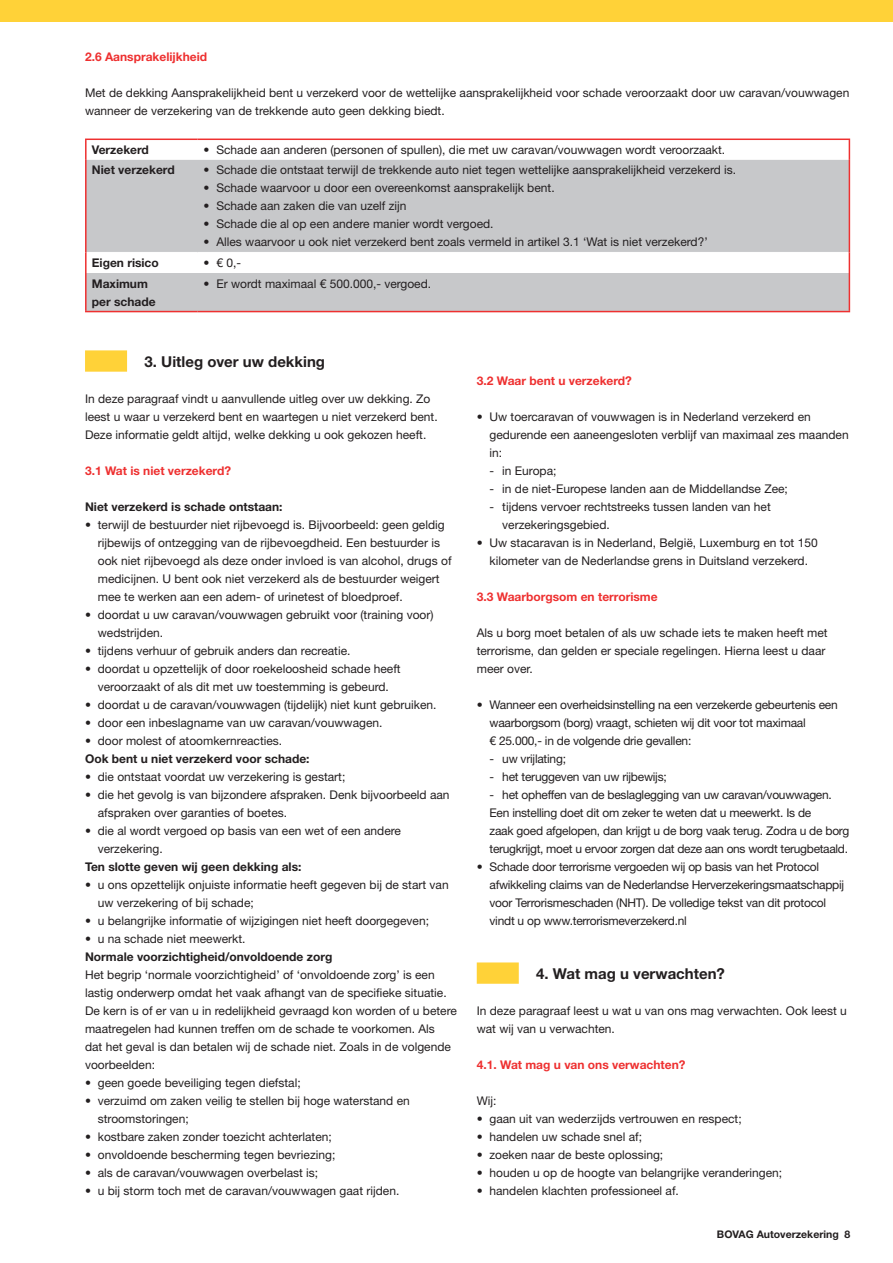
<style>
.page{position:relative;width:893px;height:1263px;background:#fff}
.page>*{position:absolute;margin:0;border:0;box-sizing:border-box;transform-origin:0 0}
.t1{font:700 15px "Helvetica Neue LT Std";color:#231f20}
.t2{font:12px/18px "Helvetica Neue LT Std";color:#231f20}
.t3{font:12px/18px "Helvetica Neue LT Std";letter-spacing:-.02em;color:#231f20}
.t4{font:700 12px/18px "Helvetica Neue LT Std";color:#231f20}
.t5{font:700 12px "Helvetica Neue LT Std";color:#ee3030}
.t6{font:700 10.5px "Helvetica Neue LT Std";color:#231f20}
</style>
<div class="page">
<div style="left:0;top:0;width:893px;height:21px;background:#ffd238"></div>
<svg style="left:87px;top:160px;width:762px;height:151px;background:#cecfd0"></svg>
<hr style="left:87px;top:252px;width:111px;height:1px;background:#fff">
<hr style="left:198px;top:252px;width:651px;height:1px;background:#fff">
<svg style="left:849px;top:140px;width:1px;height:20px"></svg>
<hr style="left:849px;top:160px;width:1px;height:92px;background:#ee3030">
<svg style="left:849px;top:252px;width:1px;height:21px"></svg>
<hr style="left:849px;top:273px;width:1px;height:38px;background:#ee3030">
<hr style="left:85px;top:311px;width:113px;height:1px;background:#ee3030">
<hr style="left:198px;top:311px;width:652px;height:1px;background:#ee3030">
<hr style="left:85px;top:139px;width:113px;height:1px;background:#ee3030">
<hr style="left:198px;top:139px;width:652px;height:1px;background:#ee3030">
<hr style="left:85px;top:140px;width:2px;height:20px;background:#ee3030">
<hr style="left:85px;top:160px;width:2px;height:92px;background:#ee3030">
<hr style="left:85px;top:252px;width:2px;height:21px;background:#ee3030">
<hr style="left:85px;top:273px;width:2px;height:38px;background:#ee3030">
<div style="left:85px;top:350px;width:42px;height:22px;background:#ffd238"></div>
<div style="left:477px;top:962px;width:42px;height:22px;background:#ffd238"></div>
<p class="t5" style="left:85px;top:49px;width:124px">2.6 Aansprakelijkheid</p>
<p class="t2" style="left:85px;top:83px;width:766px">Met de dekking Aansprakelijkheid bent u verzekerd voor de wettelijke aansprakelijkheid voor schade veroorzaakt door uw caravan/vouwwagen wanneer de verzekering van de trekkende auto geen dekking biedt.</p>
<p class="t4" style="left:92px;top:140px;width:59px">Verzekerd</p>
<p class="t2" style="left:204px;top:140px;width:523px">• Schade aan anderen (personen of spullen), die met uw caravan/vouwwagen wordt veroorzaakt.</p>
<p class="t4" style="left:92px;top:161px;width:84px">Niet verzekerd</p>
<p class="t2" style="left:204px;top:161px;width:534px">• Schade die ontstaat terwijl de trekkende auto niet tegen wettelijke aansprakelijkheid verzekerd is.</p>
<p class="t2" style="left:204px;top:179px;width:353px">• Schade waarvoor u door een overeenkomst aansprakelijk bent.</p>
<p class="t2" style="left:204px;top:197px;width:204px">• Schade aan zaken die van uzelf zijn</p>
<p class="t2" style="left:204px;top:215px;width:292px">• Schade die al op een andere manier wordt vergoed.</p>
<p class="t2" style="left:204px;top:233px;width:506px">• Alles waarvoor u ook niet verzekerd bent zoals vermeld in artikel 3.1 ‘Wat is niet verzekerd?’</p>
<p class="t4" style="left:92px;top:253px;width:69px">Eigen risico</p>
<p class="t2" style="left:204px;top:254px;width:39px">• € 0,-</p>
<p class="t4" style="left:92px;top:274px;width:65px">Maximum per schade</p>
<p class="t2" style="left:204px;top:274px;width:229px">• Er wordt maximaal € 500.000,- vergoed.</p>
<p class="t1" style="left:145px;top:352px;width:182px">3. Uitleg over uw dekking</p>
<p class="t2" style="left:85px;top:389px;width:354px">In deze paragraaf vindt u aanvullende uitleg over uw dekking. Zo leest u waar u verzekerd bent en waartegen u niet verzekerd bent.<br>Deze informatie geldt altijd, welke dekking u ook gekozen heeft.</p>
<p class="t5" style="left:85px;top:463px;width:148px">3.1 Wat is niet verzekerd?</p>
<p class="t4" style="left:85px;top:497px;width:199px">Niet verzekerd is schade ontstaan:</p>
<p class="t2" style="left:98px;top:515px;width:355px;text-indent:-13px">• terwijl de bestuurder niet rijbevoegd is. Bijvoorbeeld: geen geldig rijbewijs of ontzegging van de rijbevoegdheid. Een bestuurder is ook niet rijbevoegd als deze onder invloed is van alcohol, drugs of medicijnen. U bent ook niet verzekerd als de bestuurder weigert mee te werken aan een adem- of urinetest of bloedproef.</p>
<p class="t2" style="left:98px;top:605px;width:337px;text-indent:-13px">• doordat u uw caravan/vouwwagen gebruikt voor (training voor) wedstrijden.</p>
<p class="t2" style="left:85px;top:641px;width:267px">• tijdens verhuur of gebruik anders dan recreatie.</p>
<p class="t2" style="left:85px;top:659px;width:317px;text-align:center">• doordat u opzettelijk of door roekeloosheid schade heeft veroorzaakt of als dit met uw toestemming is gebeurd.</p>
<p class="t2" style="left:85px;top:695px;width:353px">• doordat u de caravan/vouwwagen (tijdelijk) niet kunt gebruiken.</p>
<p class="t2" style="left:85px;top:713px;width:299px">• door een inbeslagname van uw caravan/vouwwagen.</p>
<p class="t2" style="left:85px;top:731px;width:199px">• door molest of atoomkernreacties.</p>
<p class="t4" style="left:85px;top:749px;width:226px">Ook bent u niet verzekerd voor schade:</p>
<p class="t2" style="left:85px;top:767px;width:262px">• die ontstaat voordat uw verzekering is gestart;</p>
<p class="t2" style="left:98px;top:785px;width:353px;text-indent:-13px">• die het gevolg is van bijzondere afspraken. Denk bijvoorbeeld aan afspraken over garanties of boetes.</p>
<p class="t2" style="left:98px;top:821px;width:305px;text-indent:-13px">• die al wordt vergoed op basis van een wet of een andere verzekering.</p>
<p class="t4" style="left:85px;top:857px;width:218px">Ten slotte geven wij geen dekking als:</p>
<p class="t2" style="left:98px;top:875px;width:352px;text-indent:-13px">• u ons opzettelijk onjuiste informatie heeft gegeven bij de start van uw verzekering of bij schade;</p>
<p class="t2" style="left:85px;top:911px;width:345px">• u belangrijke informatie of wijzigingen niet heeft doorgegeven;</p>
<p class="t2" style="left:85px;top:929px;width:162px">• u na schade niet meewerkt.</p>
<p class="t4" style="left:85px;top:947px;width:249px">Normale voorzichtigheid/onvoldoende zorg</p>
<p class="t2" style="left:85px;top:965px;width:373px">Het begrip ‘normale voorzichtigheid’ of ‘onvoldoende zorg’ is een lastig onderwerp omdat het vaak afhangt van de specifieke situatie.<br>De kern is of er van u in redelijkheid gevraagd kon worden of u betere maatregelen had kunnen treffen om de schade te voorkomen. Als<br>dat het geval is dan betalen wij de schade niet. Zoals in de volgende voorbeelden:</p>
<p class="t2" style="left:85px;top:1073px;width:217px">• geen goede beveiliging tegen diefstal;</p>
<p class="t2" style="left:98px;top:1091px;width:314px;text-indent:-13px">• verzuimd om zaken veilig te stellen bij hoge waterstand en stroomstoringen;</p>
<p class="t2" style="left:85px;top:1127px;width:248px">• kostbare zaken zonder toezicht achterlaten;</p>
<p class="t2" style="left:85px;top:1145px;width:252px">• onvoldoende bescherming tegen bevriezing;</p>
<p class="t2" style="left:85px;top:1163px;width:235px">• als de caravan/vouwwagen overbelast is;</p>
<p class="t2" style="left:85px;top:1181px;width:316px">• u bij storm toch met de caravan/vouwwagen gaat rijden.</p>
<p class="t5" style="left:477px;top:373px;width:157px">3.2 Waar bent u verzekerd?</p>
<p class="t2" style="left:489px;top:407px;width:361px;text-indent:-13px">• Uw toercaravan of vouwwagen is in Nederland verzekerd en gedurende een aaneengesloten verblijf van maximaal zes maanden in:</p>
<p class="t2" style="left:489px;top:461px;width:68px">- in Europa;</p>
<p class="t2" style="left:489px;top:479px;width:300px">- in de niet-Europese landen aan de Middellandse Zee;</p>
<p class="t2" style="left:502px;top:497px;width:270px;text-indent:-13px">- tijdens vervoer rechtstreeks tussen landen van het verzekeringsgebied.</p>
<p class="t2" style="left:477px;top:533px;width:342px;text-align:center">• Uw stacaravan is in Nederland, België, Luxemburg en tot 150 kilometer van de Nederlandse grens in Duitsland verzekerd.</p>
<p class="t5" style="left:477px;top:589px;width:182px">3.3 Waarborgsom en terrorisme</p>
<p class="t2" style="left:477px;top:623px;width:352px">Als u borg moet betalen of als uw schade iets te maken heeft met terrorisme, dan gelden er speciale regelingen. Hierna leest u daar meer over.</p>
<p class="t3" style="left:489px;top:695px;width:350px;text-indent:-13px">• Wanneer een overheidsinstelling na een verzekerde gebeurtenis een waarborgsom (borg) vraagt, schieten wij dit voor tot maximaal<br>€ 25.000,- in de volgende drie gevallen:</p>
<p class="t3" style="left:489px;top:749px;width:78px">- uw vrijlating;</p>
<p class="t3" style="left:489px;top:767px;width:179px">- het teruggeven van uw rijbewijs;</p>
<p class="t3" style="left:489px;top:785px;width:361px">- het opheffen van de beslaglegging van uw caravan/vouwwagen.<br>Een instelling doet dit om zeker te weten dat u meewerkt. Is de<br>zaak goed afgelopen, dan krijgt u de borg vaak terug. Zodra u de borg terugkrijgt, moet u ervoor zorgen dat deze aan ons wordt terugbetaald.</p>
<p class="t3" style="left:489px;top:857px;width:356px;text-indent:-13px">• Schade door terrorisme vergoeden wij op basis van het Protocol afwikkeling claims van de Nederlandse Herverzekeringsmaatschappij voor Terrorismeschaden (NHT). De volledige tekst van dit protocol vindt u op www.terrorismeverzekerd.nl</p>
<p class="t1" style="left:536px;top:964px;width:190px">4. Wat mag u verwachten?</p>
<p class="t2" style="left:477px;top:1001px;width:372px">In deze paragraaf leest u wat u van ons mag verwachten. Ook leest u wat wij van u verwachten.</p>
<p class="t5" style="left:477px;top:1057px;width:210px">4.1. Wat mag u van ons verwachten?</p>
<p class="t2" style="left:477px;top:1091px;width:21px">Wij:</p>
<p class="t2" style="left:477px;top:1109px;width:266px">• gaan uit van wederzijds vertrouwen en respect;</p>
<p class="t2" style="left:477px;top:1127px;width:167px">• handelen uw schade snel af;</p>
<p class="t2" style="left:477px;top:1145px;width:188px">• zoeken naar de beste oplossing;</p>
<p class="t2" style="left:477px;top:1163px;width:307px">• houden u op de hoogte van belangrijke veranderingen;</p>
<p class="t2" style="left:477px;top:1181px;width:204px">• handelen klachten professioneel af.</p>
<p class="t6" style="left:717px;top:1228px;width:135px">BOVAG Autoverzekering 8</p>
</div>
